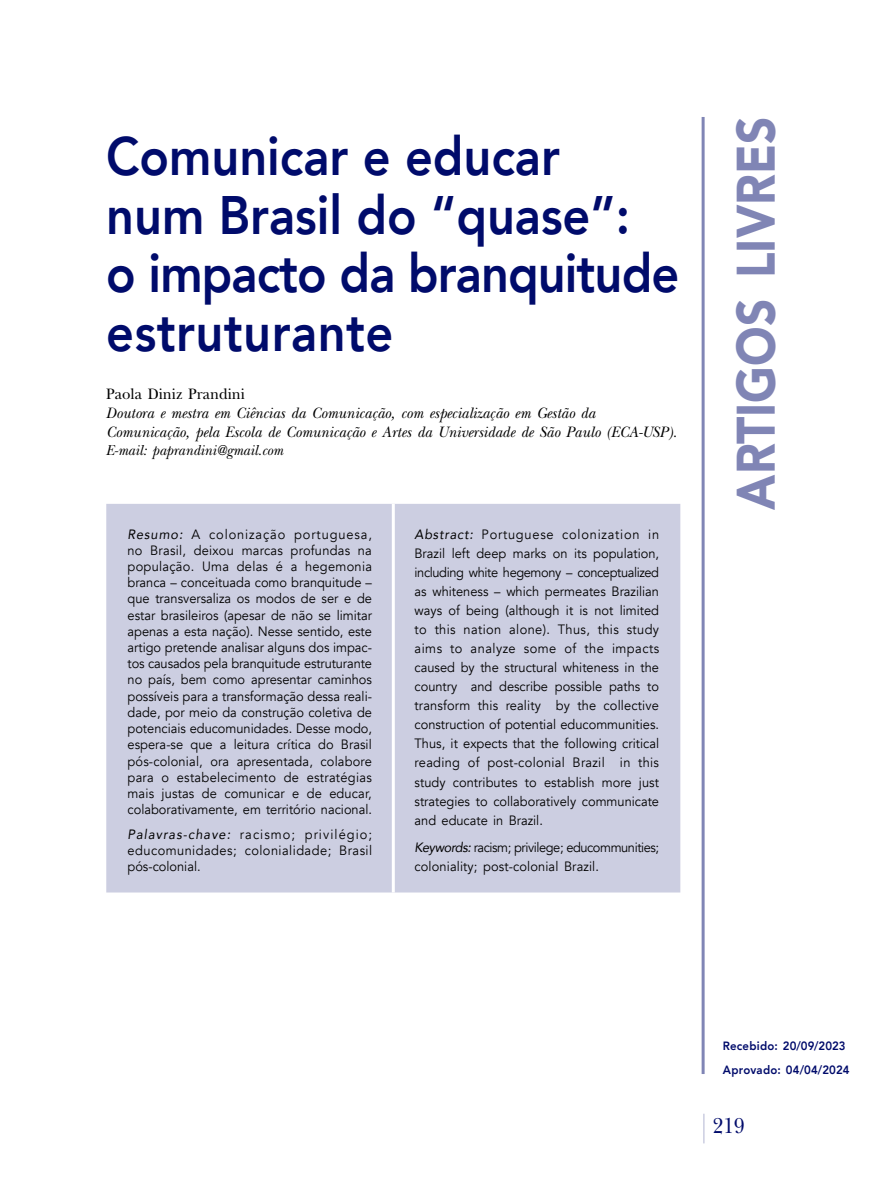
<style>
.page{position:relative;width:893px;height:1191px;background:#fff}
.page>*{position:absolute;margin:0;border:0;box-sizing:border-box;transform-origin:0 0}
.t1{font:800 54px/58.5px "Avenir";color:#000b6b;scale:.9 1}
.t2{font:900 54px "Avenir";color:#8085b5;scale:.88 1}
.t3{font:22.5px "New Baskerville Std";color:#000b6b;scale:.9 1}
.t4{font:italic 15.75px/18.9px "New Baskerville Std";color:#000;scale:.95 1}
.t5{font:15.75px "New Baskerville Std";color:#000;scale:.95 1}
.t6{font:italic 15px "New Baskerville Std";color:#000;scale:.95 1}
.t7{font:13.5px/16.2px "Avenir";color:#000;text-align:justify;scale:.95 1}
.t8{font:13.5px/19px "Avenir";letter-spacing:-.03em;color:#000;scale:.95 1}
.t9{font:800 12px/24px "Avenir";letter-spacing:.02em;color:#000b6b;scale:.95 1}
.s1{font-style:italic}
</style>
<div class="page">
<hr style="left:702px;top:117px;width:3px;height:957px;background:#8085b5">
<hr style="left:703px;top:1113px;width:2px;height:30px;background:#cccee1">
<div style="left:106px;top:504px;width:574px;height:388px;background:#cccee1"></div>
<hr style="left:392px;top:504px;width:3px;height:388px;background:#fff">
<h1 class="t1" style="left:106px;top:127px;width:638px">Comunicar e educar<br>num Brasil do “quase”:<br>o impacto da branquitude estruturante</h1>
<p class="t5" style="left:106px;top:385px;width:148px">Paola Diniz Prandini</p>
<p class="t4" style="left:106px;top:404px;width:602px">Doutora e mestra em Ciências da Comunicação, com especialização em Gestão da<br>Comunicação, pela Escola de Comunicação e Artes da Universidade de São Paulo (ECA-USP).</p>
<p class="t6" style="left:106px;top:442px;width:188px">E-mail: paprandini@gmail.com</p>
<p class="t7" style="left:128px;top:526px;width:259px"><span class="s1">Resumo:</span> A colonização portuguesa, no Brasil, deixou marcas profundas na população. Uma delas é a hegemonia branca – conceituada como branquitude – que transversaliza os modos de ser e de estar brasileiros (apesar de não se limitar apenas a esta nação). Nesse sentido, este artigo pretende analisar alguns dos impac&shy;tos causados pela branquitude estruturante no país, bem como apresentar caminhos possíveis para a transformação dessa reali&shy;dade, por meio da construção coletiva de potenciais educomunidades. Desse modo, espera-se que a leitura crítica do Brasil pós-colonial, ora apresentada, colabore para o estabelecimento de estratégias mais justas de comunicar e de educar, colaborativamente, em território nacional.</p>
<p class="t7" style="left:128px;top:826px;width:259px"><span class="s1">Palavras-chave:</span> racismo; privilégio; educomunidades; colonialidade; Brasil pós-colonial.</p>
<p class="t7" style="left:415px;top:524px;width:259px;line-height:19px"><span class="s1">Abstract:</span> Portuguese colonization in Brazil left deep marks on its population, including white hegemony – conceptualized as whiteness – which permeates Brazilian ways of being (although it is not limited to this nation alone). Thus, this study aims to analyze some of the impacts caused by the structural whiteness in the country and describe possible paths to transform this reality by the collective construction of potential educommunities.<br>Thus, it expects that the following critical reading of post-colonial Brazil in this study contributes to establish more just strategies to collaboratively communicate and educate in Brazil.</p>
<p class="t8" style="left:415px;top:838px;width:259px"><span class="s1">Keywords:</span> racism; privilege; educommunities; coloniality; post-colonial Brazil.</p>
<h1 class="t2" style="left:710px;top:509px;width:447px;rotate:-90deg">ARTIGOS LIVRES</h1>
<p class="t9" style="left:723px;top:1033px;width:135px">Recebido: 20/09/2023<br>Aprovado: 04/04/2024</p>
<h2 class="t3" style="left:713px;top:1113px;width:37px">219</h2>
</div>
